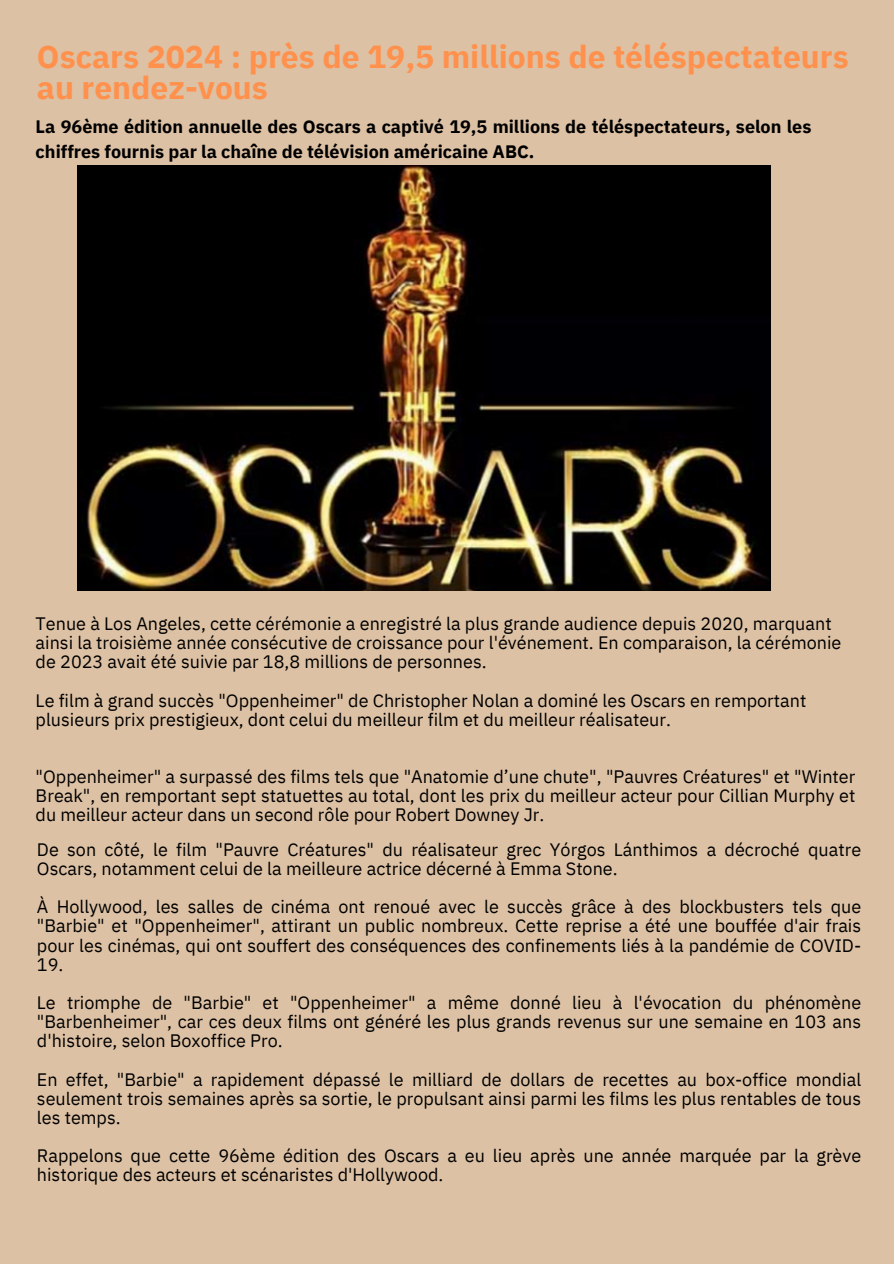
<style>
.page{position:relative;width:894px;height:1264px;background:#fff}
.page>*{position:absolute;margin:0;border:0;box-sizing:border-box;transform-origin:0 0}
.t1{font:700 31.8px/30.3px "IBM Plex Sans";color:#ff914d}
.t2{font:18px/19.2px "IBM Plex Sans";color:#000}
.t3{font:700 18px/24.8px "IBM Plex Sans";color:#000}
</style>
<div class="page">
<div style="left:0;top:0;width:893px;height:1263px;background:#ddc1a4"></div>
<img style="left:78px;top:166px;width:691px;height:424px">
<p class="t1" style="left:37px;top:41px;width:813px">Oscars 2024 : près de 19,5 millions de téléspectateurs au rendez-vous</p>
<p class="t3" style="left:36px;top:114px;width:777px">La 96ème édition annuelle des Oscars a captivé 19,5 millions de téléspectateurs, selon les chiffres fournis par la chaîne de télévision américaine ABC.</p>
<h2 class="t2" style="left:36px;top:613px;width:807px">Tenue à Los Angeles, cette cérémonie a enregistré la plus grande audience depuis 2020, marquant ainsi la troisième année consécutive de croissance pour l'événement. En comparaison, la cérémonie de 2023 avait été suivie par 18,8 millions de personnes.</h2>
<p class="t2" style="left:36px;top:690px;width:772px">Le film à grand succès "Oppenheimer" de Christopher Nolan a dominé les Oscars en remportant plusieurs prix prestigieux, dont celui du meilleur film et du meilleur réalisateur.</p>
<p class="t2" style="left:36px;top:766px;width:821px;text-align:justify">"Oppenheimer" a surpassé des films tels que "Anatomie d’une chute", "Pauvres Créatures" et "Winter Break", en remportant sept statuettes au total, dont les prix du meilleur acteur pour Cillian Murphy et du meilleur acteur dans un second rôle pour Robert Downey Jr.</p>
<p class="t2" style="left:37px;top:839px;width:825px">De son côté, le film "Pauvre Créatures" du réalisateur grec Yórgos Lánthimos a décroché quatre<br>Oscars, notamment celui de la meilleure actrice décerné à Emma Stone.</p>
<p class="t2" style="left:37px;top:897px;width:825px;text-align:justify">À Hollywood, les salles de cinéma ont renoué avec le succès grâce à des blockbusters tels que "Barbie" et "Oppenheimer", attirant un public nombreux. Cette reprise a été une bouffée d'air frais pour les cinémas, qui ont souffert des conséquences des confinements liés à la pandémie de COVID-19.</p>
<p class="t2" style="left:37px;top:992px;width:825px;text-align:justify">Le triomphe de "Barbie" et "Oppenheimer" a même donné lieu à l'évocation du phénomène "Barbenheimer", car ces deux films ont généré les plus grands revenus sur une semaine en 103 ans d'histoire, selon Boxoffice Pro.</p>
<p class="t2" style="left:37px;top:1069px;width:825px;text-align:justify">En effet, "Barbie" a rapidement dépassé le milliard de dollars de recettes au box-office mondial seulement trois semaines après sa sortie, le propulsant ainsi parmi les films les plus rentables de tous les temps.</p>
<p class="t2" style="left:37px;top:1145px;width:825px">Rappelons que cette 96ème édition des Oscars a eu lieu après une année marquée par la grève historique des acteurs et scénaristes d'Hollywood.</p>
</div>
